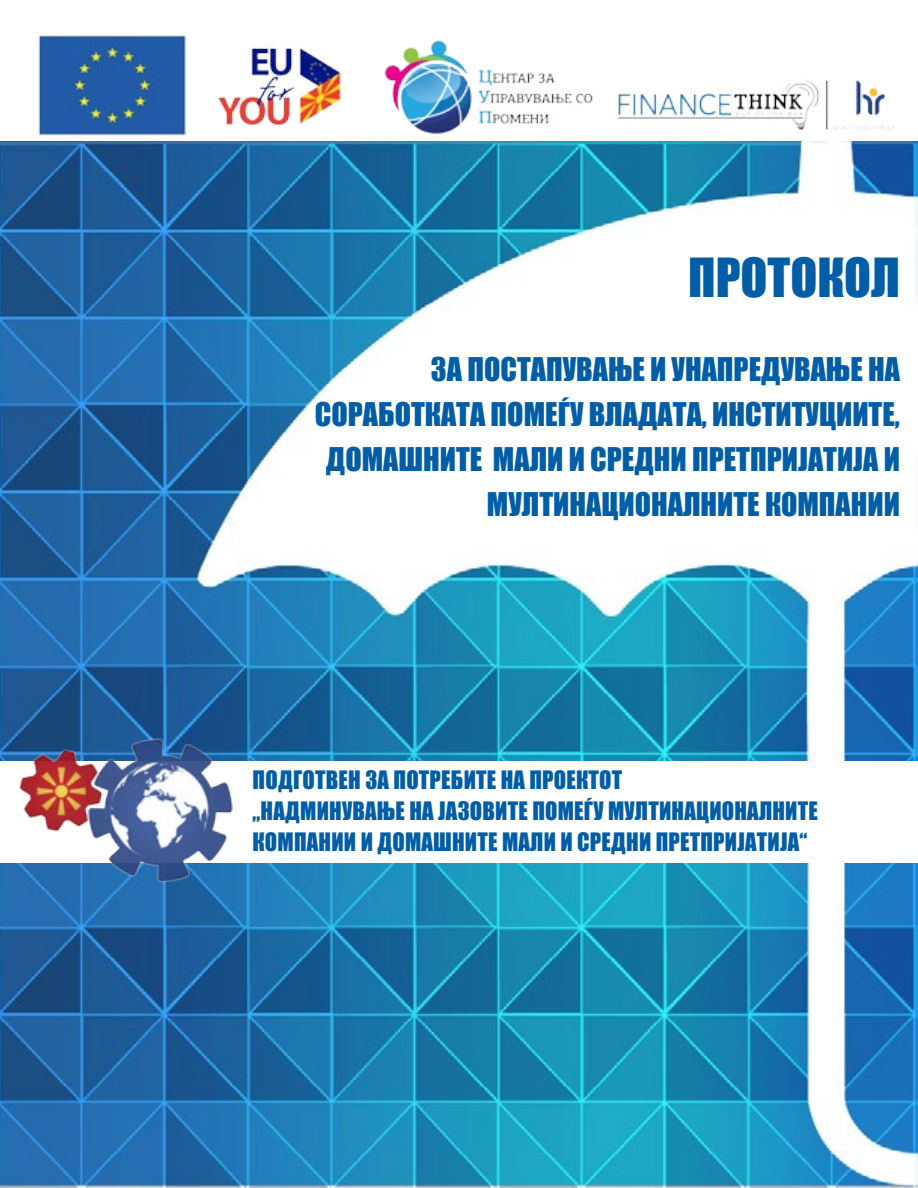
<style>
.page{position:relative;width:918px;height:1188px;background:#fff}
.page>*{position:absolute;margin:0;border:0;box-sizing:border-box;transform-origin:0 0}
.t1{font:49.5px "Impact";color:#005da6}
.t2{font:30px/45px "Impact";color:#005da6;text-align:right}
.t3{font:23.25px/31.5px "Impact";letter-spacing:.01em;color:#005da6}
</style>
<div class="page">
<img style="left:384px;top:40px;width:209px;height:94px">
<img style="left:203px;top:47px;width:168px;height:95px">
<img style="left:38px;top:35px;width:148px;height:101px">
<img style="left:0;top:142px;width:918px;height:1046px">
<img style="left:617px;top:80px;width:276px;height:51px">
<div style="left:0;top:761px;width:918px;height:39px;background:#fff"></div>
<div style="left:0;top:795px;width:918px;height:37px;background:#fff"></div>
<div style="left:0;top:827px;width:918px;height:35px;background:#fff"></div>
<img style="left:8px;top:706px;width:237px;height:187px">
<h1 class="t1" style="left:688px;top:239px;width:213px">ПРОТОКОЛ</h1>
<p class="t2" style="left:315px;top:345px;width:587px">ЗА ПОСТАПУВАЊЕ И УНАПРЕДУВАЊЕ НА СОРАБОТКАТА ПОМЕЃУ ВЛАДАТА, ИНСТИТУЦИИТЕ, ДОМАШНИТЕ МАЛИ И СРЕДНИ ПРЕТПРИЈАТИЈА И МУЛТИНАЦИОНАЛНИТЕ КОМПАНИИ</p>
<p class="t3" style="left:253px;top:763px;width:567px">ПОДГОТВЕН ЗА ПОТРЕБИТЕ НА ПРОЕКТОТ<br>„НАДМИНУВАЊЕ НА ЈАЗОВИТЕ ПОМЕЃУ МУЛТИНАЦИОНАЛНИТЕ<br>КОМПАНИИ И ДОМАШНИТЕ МАЛИ И СРЕДНИ ПРЕТПРИЈАТИЈА“</p>
</div>
